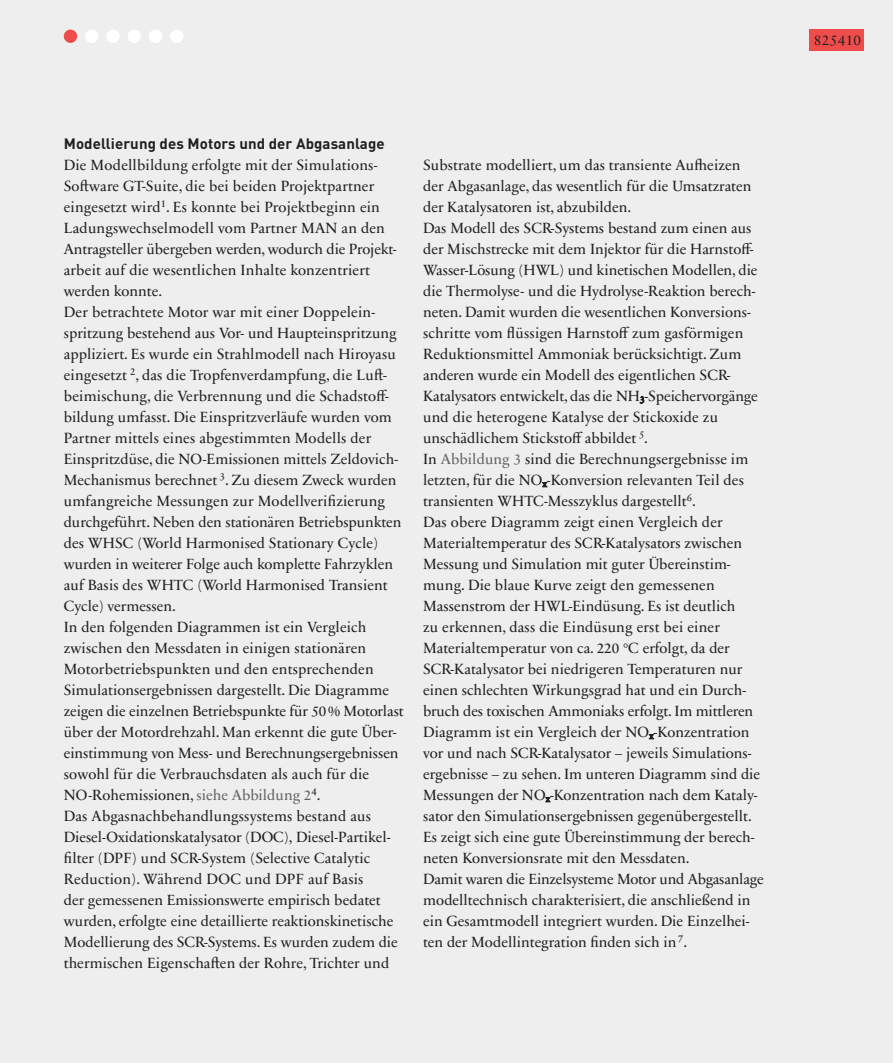
<style>
.page{position:relative;width:893px;height:1063px;background:#eeeeef}
.page>*{position:absolute;margin:0;border:0;box-sizing:border-box;transform-origin:0 0}
.Lauftext{font:15px/21px "Sabon Next LT Pro";color:#231f20}
.Überschrift_2{font:700 15px "DIN";letter-spacing:.005em;color:#231f20}
.Projektnummer{font:15px "Sabon Next LT Pro Display";letter-spacing:.03em;color:#231f20}
.s1{color:#636366}
</style>
<div class="page">
<div style="left:810px;top:30px;width:54px;height:21px;background:#ef4d4b"></div>
<svg style="left:640px;top:396px;width:4px;height:7px"></svg>
<svg style="left:542px;top:482px;width:5px;height:5px"></svg>
<svg style="left:649px;top:734px;width:5px;height:5px"></svg>
<svg style="left:546px;top:797px;width:4px;height:5px"></svg>
<div style="left:64px;top:30px;width:13px;height:13px;background:#ef4d4b;border-radius:50%"></div>
<div style="left:85px;top:30px;width:13px;height:13px;background:#fff;border-radius:50%"></div>
<div style="left:106px;top:30px;width:14px;height:13px;background:#fff;border-radius:50%"></div>
<div style="left:128px;top:30px;width:13px;height:13px;background:#fff;border-radius:50%"></div>
<div style="left:149px;top:30px;width:13px;height:13px;background:#fff;border-radius:50%"></div>
<div style="left:170px;top:30px;width:13px;height:13px;background:#fff;border-radius:50%"></div>
<p class="Überschrift_2" style="left:64px;top:133px;width:322px">Modellierung des Motors und der Abgasanlage</p>
<p class="Lauftext" style="left:64px;top:153px;width:318px">Die Modellbildung erfolgte mit der Simulations-<br>Software GT-Suite, die bei beiden Projektpartner eingesetzt wird<sup>1</sup>. Es konnte bei Projektbeginn ein</p>
<p class="Lauftext" style="left:64px;top:216px;width:323px">Ladungswechselmodell vom Partner MAN an den</p>
<p class="Lauftext" style="left:64px;top:237px;width:334px">Antragsteller übergeben werden, wodurch die Projekt&shy;arbeit auf die wesentlichen Inhalte konzentriert werden konnte.</p>
<p class="Lauftext" style="left:64px;top:300px;width:334px">Der betrachtete Motor war mit einer Doppelein&shy;spritzung bestehend aus Vor- und Haupteinspritzung appliziert. Es wurde ein Strahlmodell nach Hiroyasu</p>
<p class="Lauftext" style="left:64px;top:363px;width:325px">eingesetzt <sup>2</sup>, das die Tropfenverdampfung, die Luft-</p>
<p class="Lauftext" style="left:64px;top:384px;width:339px">beimischung, die Verbrennung und die Schadstoff&shy;bildung umfasst. Die Einspritzverläufe wurden vom Partner mittels eines abgestimmten Modells der Einspritzdüse, die NO-Emissionen mittels Zeldovich-Mechanismus berechnet <sup>3</sup>. Zu diesem Zweck wurden umfangreiche Messungen zur Modellverifizierung durchgeführt. Neben den stationären Betriebspunkten des WHSC (World Harmonised Stationary Cycle) wurden in weiterer Folge auch komplette Fahrzyklen auf Basis des WHTC (World Harmonised Transient Cycle) vermessen.</p>
<p class="Lauftext" style="left:64px;top:615px;width:304px">In den folgenden Diagrammen ist ein Vergleich</p>
<p class="Lauftext" style="left:64px;top:636px;width:304px">zwischen den Messdaten in einigen stationären</p>
<p class="Lauftext" style="left:64px;top:657px;width:341px">Motorbetriebspunkten und den entsprechenden<br>Simulationsergebnissen dargestellt. Die Diagramme zeigen die einzelnen Betriebspunkte für 50% Motorlast</p>
<p class="Lauftext" style="left:64px;top:720px;width:336px">über der Motordrehzahl. Man erkennt die gute Über&shy;einstimmung von Mess- und Berechnungsergebnissen sowohl für die Verbrauchsdaten als auch für die</p>
<p class="Lauftext" style="left:64px;top:783px;width:258px">NO-Rohemissionen, <span class="s1">siehe Abbildung 2</span><sup>4</sup>.</p>
<p class="Lauftext" style="left:64px;top:804px;width:336px">Das Abgasnachbehandlungssystems bestand aus Diesel-Oxidationskatalysator (DOC), Diesel-Partikel&shy;filter (DPF) und SCR-System (Selective Catalytic Reduction). Während DOC und DPF auf Basis<br>der gemessenen Emissionswerte empirisch bedatet wurden, erfolgte eine detaillierte reaktionskinetische Modellierung des SCR-Systems. Es wurden zudem die thermischen Eigenschaften der Rohre, Trichter und</p>
<p class="Lauftext" style="left:423px;top:153px;width:319px">Substrate modelliert, um das transiente Aufheizen</p>
<p class="Lauftext" style="left:423px;top:174px;width:330px">der Abgasanlage, das wesentlich für die Umsatzraten</p>
<p class="Lauftext" style="left:423px;top:195px;width:210px">der Katalysatoren ist, abzubilden.</p>
<p class="Lauftext" style="left:423px;top:216px;width:336px">Das Modell des SCR-Systems bestand zum einen aus der Mischstrecke mit dem Injektor für die Harnstoff-Wasser-Lösung (HWL) und kinetischen Modellen, die die Thermolyse- und die Hydrolyse-Reaktion berech&shy;neten. Damit wurden die wesentlichen Konversions&shy;schritte vom flüssigen Harnstoff zum gasförmigen Reduktionsmittel Ammoniak berücksichtigt. Zum anderen wurde ein Modell des eigentlichen SCR-</p>
<p class="Lauftext" style="left:423px;top:384px;width:336px">Katalysators entwickelt, das die NH<sub>3</sub>-Speichervorgänge und die heterogene Katalyse der Stickoxide zu</p>
<p class="Lauftext" style="left:423px;top:426px;width:226px">unschädlichem Stickstoff abbildet <sup>5</sup>.</p>
<p class="Lauftext" style="left:423px;top:447px;width:327px">In <span class="s1">Abbildung 3</span> sind die Berechnungsergebnisse im letzten, für die NO<sub>x</sub>-Konversion relevanten Teil des transienten WHTC-Messzyklus dargestellt<sup>6</sup>.</p>
<p class="Lauftext" style="left:423px;top:510px;width:301px">Das obere Diagramm zeigt einen Vergleich der</p>
<p class="Lauftext" style="left:423px;top:531px;width:320px">Materialtemperatur des SCR-Katalysators zwischen<br>Messung und Simulation mit guter Übereinstim&shy;mung. Die blaue Kurve zeigt den gemessenen</p>
<p class="Lauftext" style="left:423px;top:594px;width:314px">Massenstrom der HWL-Eindüsung. Es ist deutlich</p>
<p class="Lauftext" style="left:423px;top:615px;width:298px">zu erkennen, dass die Eindüsung erst bei einer</p>
<p class="Lauftext" style="left:423px;top:636px;width:308px">Materialtemperatur von ca. 220 °C erfolgt, da der</p>
<p class="Lauftext" style="left:423px;top:657px;width:339px">SCR-Katalysator bei niedrigeren Temperaturen nur einen schlechten Wirkungsgrad hat und ein Durch&shy;bruch des toxischen Ammoniaks erfolgt. Im mittleren Diagramm ist ein Vergleich der NO<sub>x</sub>-Konzentration vor und nach SCR-Katalysator – jeweils Simulations&shy;ergebnisse – zu sehen. Im unteren Diagramm sind die Messungen der NO<sub>x</sub>-Konzentration nach dem Kataly&shy;sator den Simulationsergebnissen gegenübergestellt.<br>Es zeigt sich eine gute Übereinstimmung der berech&shy;neten Konversionsrate mit den Messdaten.</p>
<p class="Lauftext" style="left:423px;top:867px;width:342px">Damit waren die Einzelsysteme Motor und Abgasanlage</p>
<p class="Lauftext" style="left:423px;top:888px;width:329px;text-align:justify">modelltechnisch charakterisiert, die anschließend in ein Gesamtmodell integriert wurden. Die Einzelhei&shy;ten der Modellintegration finden sich in <sup>7</sup>.</p>
<p class="Projektnummer" style="left:814px;top:28px;width:49px">825410</p>
</div>
